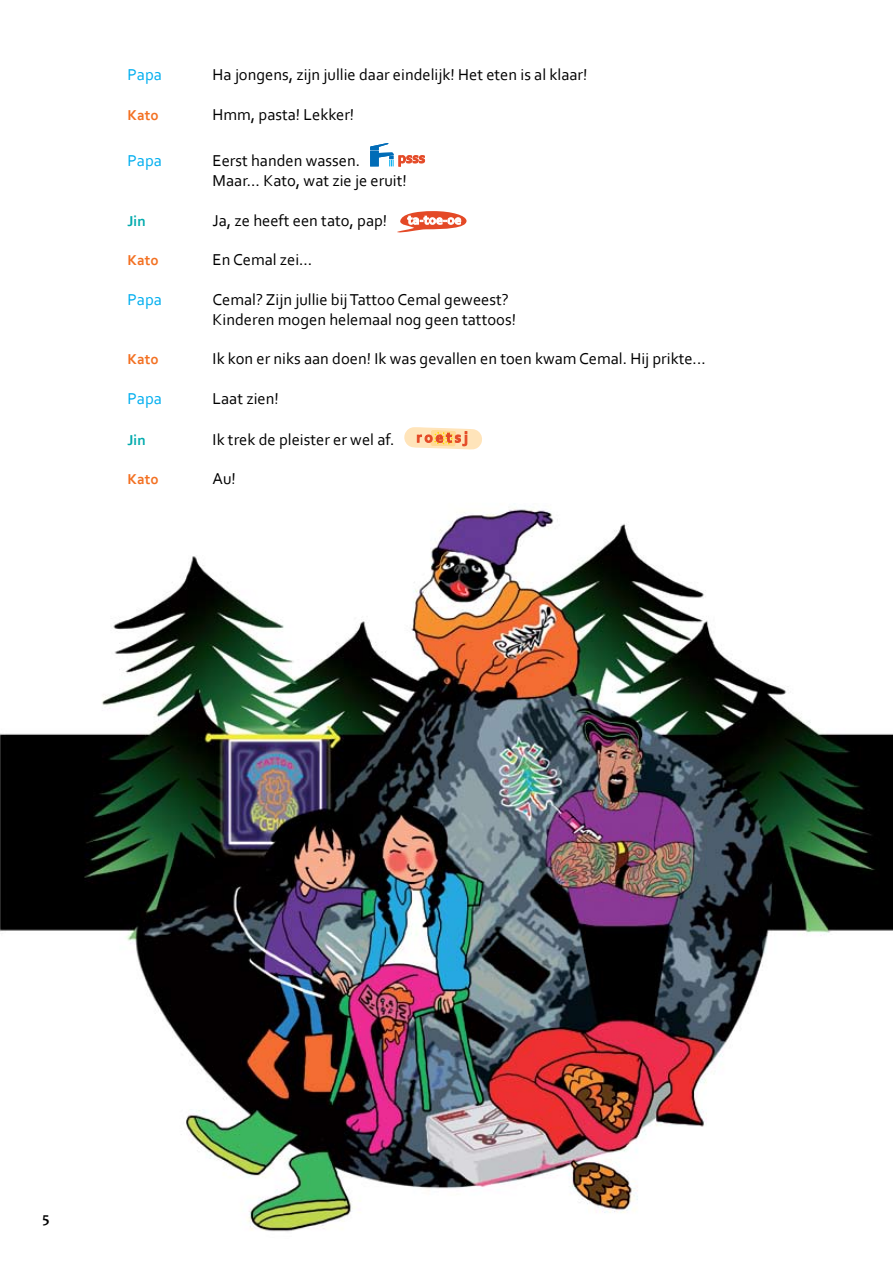
<style>
.page{position:relative;width:893px;height:1263px;background:#fff}
.page>*{position:absolute;margin:0;border:0;box-sizing:border-box;transform-origin:0 0}
.t1{font:16.5px/19.8px "Corbel";color:#000}
.t2{font:16.5px "Corbel";color:#00aeef}
.t3{font:700 15px "Corbel";color:#f37021}
.t4{font:700 15px "Corbel";color:#00aaad}
.t5{font:700 15px "Candara";color:#000}
</style>
<div class="page">
<img style="left:0;top:508px;width:893px;height:724px">
<svg style="left:370px;top:143px;width:55px;height:24px"></svg>
<svg style="left:397px;top:211px;width:70px;height:22px"></svg>
<svg style="left:404px;top:427px;width:78px;height:23px;background:#fbd0a8"></svg>
<p class="t2" style="left:128px;top:65px;width:36px">Papa</p>
<p class="t1" style="left:213px;top:65px;width:376px">Ha jongens, zijn jullie daar eindelijk! Het eten is al klaar!</p>
<p class="t3" style="left:128px;top:106px;width:33px">Kato</p>
<p class="t1" style="left:213px;top:104px;width:143px">Hmm, pasta! Lekker!</p>
<p class="t2" style="left:128px;top:151px;width:36px">Papa</p>
<p class="t1" style="left:213px;top:151px;width:196px">Eerst handen wassen.<br>Maar… Kato, wat zie je eruit!</p>
<p class="t4" style="left:128px;top:212px;width:20px">Jin</p>
<p class="t1" style="left:213px;top:210px;width:176px">Ja, ze heeft een tato, pap!</p>
<p class="t3" style="left:128px;top:251px;width:33px">Kato</p>
<p class="t1" style="left:213px;top:250px;width:101px">En Cemal zei…</p>
<p class="t2" style="left:128px;top:289px;width:36px">Papa</p>
<p class="t1" style="left:213px;top:289px;width:305px">Cemal? Zijn jullie bij Tattoo Cemal geweest?<br>Kinderen mogen helemaal nog geen tattoos!</p>
<p class="t3" style="left:128px;top:350px;width:33px">Kato</p>
<p class="t1" style="left:213px;top:349px;width:495px">Ik kon er niks aan doen! Ik was gevallen en toen kwam Cemal. Hij prikte...</p>
<p class="t2" style="left:128px;top:388px;width:36px">Papa</p>
<p class="t1" style="left:213px;top:388px;width:68px">Laat zien!</p>
<p class="t4" style="left:128px;top:430px;width:20px">Jin</p>
<p class="t1" style="left:213px;top:429px;width:183px">Ik trek de pleister er wel af.</p>
<p class="t3" style="left:128px;top:470px;width:33px">Kato</p>
<p class="t1" style="left:213px;top:468px;width:25px">Au!</p>
<p class="t5" style="left:43px;top:1208px;width:9px">5</p>
</div>
